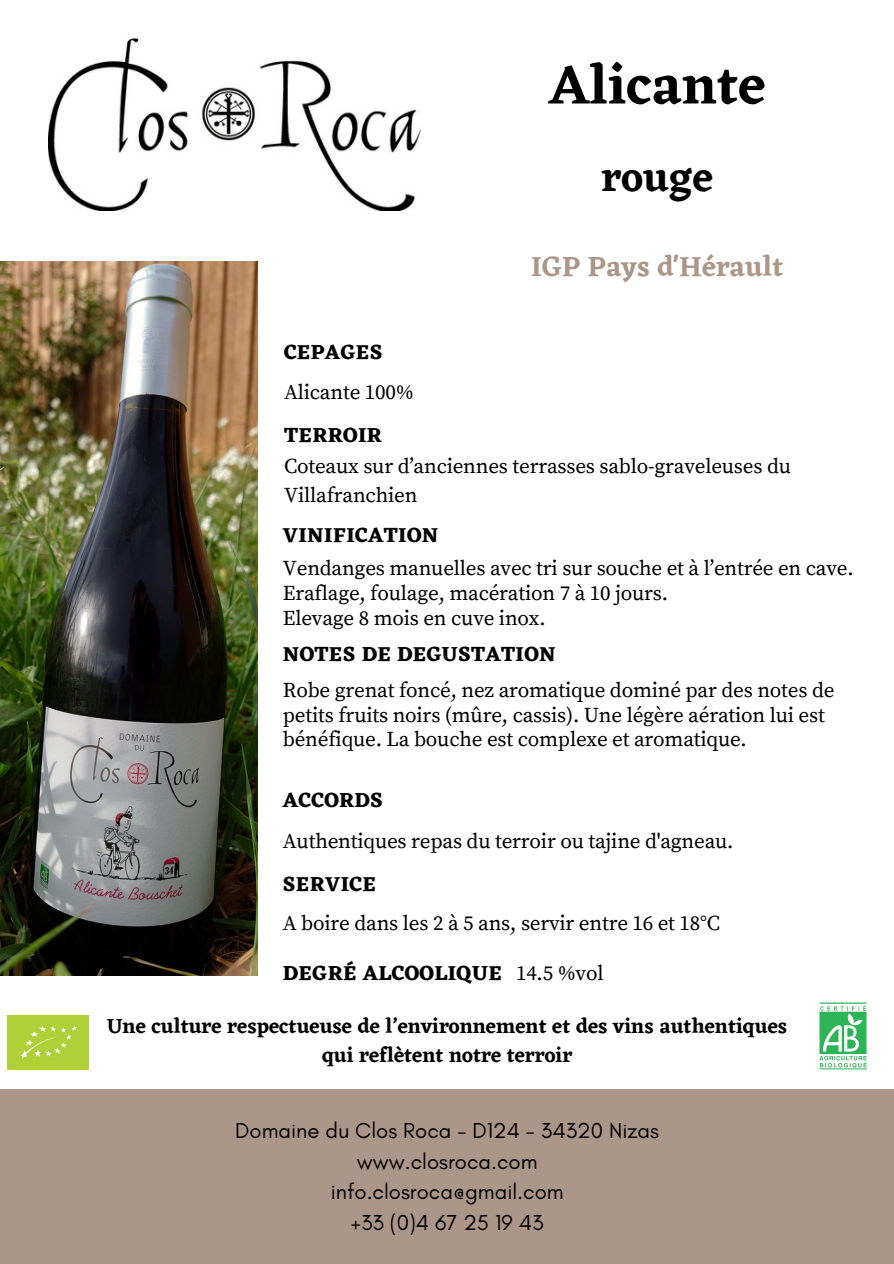
<style>
.page{position:relative;width:894px;height:1264px;background:#fff}
.page>*{position:absolute;margin:0;border:0;box-sizing:border-box;transform-origin:0 0}
.t1{font:600 56.1px "Eczar";color:#000}
.t2{font:600 42px "Eczar";color:#000}
.t3{font:600 28.65px "Eczar";color:#ab9688}
.t4{font:22.05px/30.8px "Glacial Indifference";color:#000;text-align:center}
.t5{font:21px/24.8px "Source Serif Pro";letter-spacing:-.01em;color:#000}
.t6{font:600 21px/29.2px "Eczar";color:#000;text-align:center}
.t7{font:700 21px "Eczar";letter-spacing:.015em;color:#000}
.s1{font-family:"Source Serif Pro";font-weight:400}
</style>
<div class="page">
<div style="left:0;top:1089px;width:893px;height:174px;background:#ab9688"></div>
<img style="left:819px;top:1002px;width:48px;height:68px">
<img style="left:8px;top:1015px;width:81px;height:54px">
<img style="left:49px;top:38px;width:371px;height:173px">
<img style="left:0;top:261px;width:257px;height:714px">
<h1 class="t1" style="left:549px;top:51px;width:218px">Alicante</h1>
<h2 class="t2" style="left:601px;top:152px;width:113px">rouge</h2>
<h3 class="t3" style="left:531px;top:249px;width:253px">IGP Pays d'Hérault</h3>
<p class="t7" style="left:284px;top:339px;width:100px">CEPAGES</p>
<p class="t5" style="left:284px;top:380px;width:131px">Alicante 100%</p>
<p class="t7" style="left:284px;top:422px;width:99px">TERROIR</p>
<p class="t5" style="left:284px;top:452px;width:508px;line-height:29px">Coteaux sur d’anciennes terrasses sablo-graveleuses du<br>Villafranchien</p>
<p class="t7" style="left:283px;top:522px;width:157px">VINIFICATION</p>
<p class="t5" style="left:283px;top:557px;width:572px">Vendanges manuelles avec tri sur souche et à l’entrée en cave.<br>Eraflage, foulage, macération 7 à 10 jours.<br>Elevage 8 mois en cuve inox.</p>
<p class="t7" style="left:283px;top:641px;width:274px">NOTES DE DEGUSTATION</p>
<p class="t5" style="left:283px;top:678px;width:553px">Robe grenat foncé, nez aromatique dominé par des notes de petits fruits noirs (mûre, cassis). Une légère aération lui est bénéfique. La bouche est complexe et aromatique.</p>
<p class="t7" style="left:283px;top:788px;width:101px">ACCORDS</p>
<p class="t5" style="left:283px;top:829px;width:452px">Authentiques repas du terroir ou tajine d'agneau.</p>
<p class="t7" style="left:283px;top:871px;width:95px">SERVICE</p>
<p class="t5" style="left:283px;top:911px;width:438px">A boire dans les 2 à 5 ans, servir entre 16 et 18°C</p>
<p class="t7" style="left:283px;top:960px;width:322px">DEGRÉ ALCOOLIQUE <span class="s1">14.5 %vol</span></p>
<p class="t6" style="left:107px;top:1010px;width:681px">Une culture respectueuse de l’environnement et des vins authentiques qui reflètent notre terroir</p>
<p class="t4" style="left:235px;top:1114px;width:425px">Domaine du Clos Roca - D124 - 34320 Nizas www.closroca.com<br>info.closroca@gmail.com<br>+33 (0)4 67 25 19 43</p>
</div>
